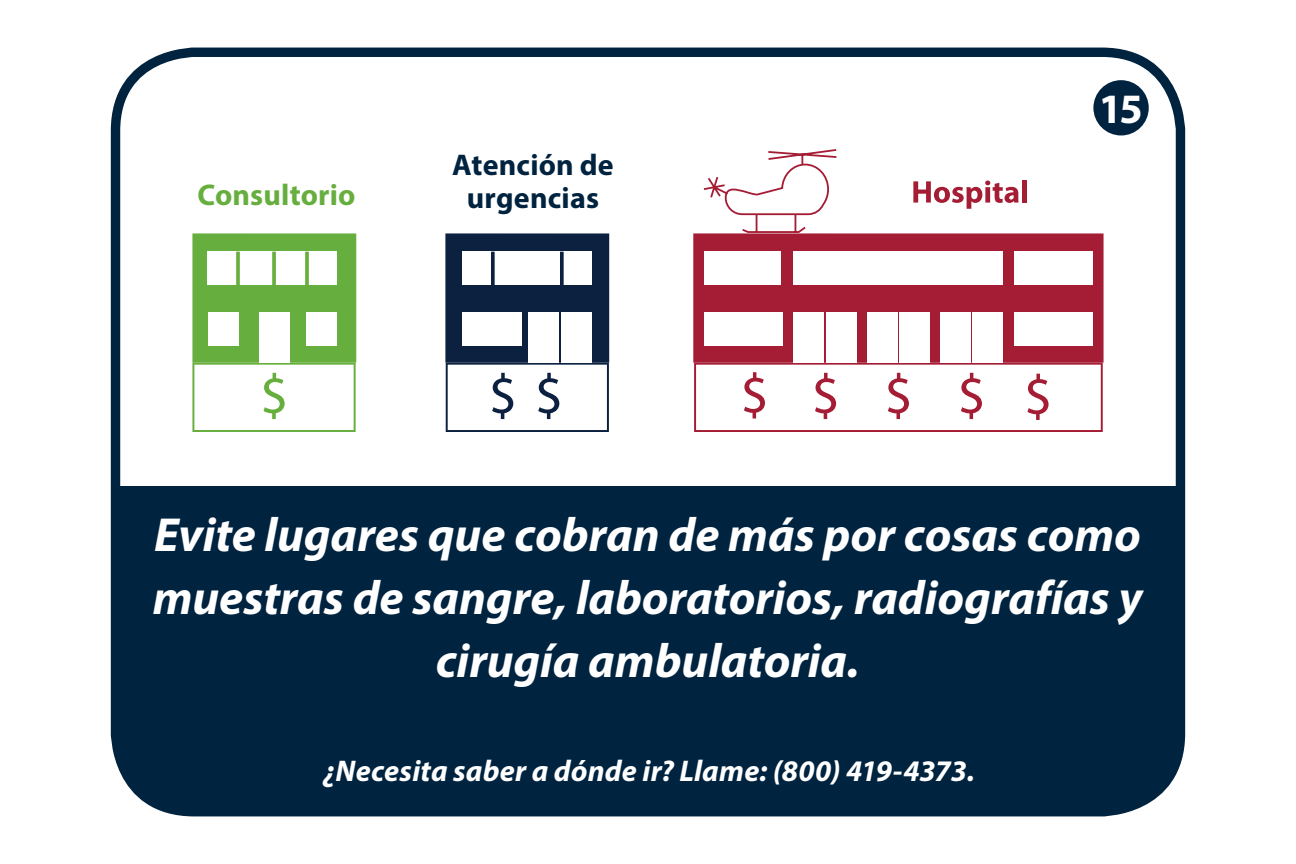
<style>
.page{position:relative;width:1296px;height:864px;background:#fff}
.page>*{position:absolute;margin:0;border:0;box-sizing:border-box;transform-origin:0 0}
.t1{font:italic 700 48px/63px "Myriad Pro";color:#fff;text-align:center}
.t2{font:700 42px "Myriad Pro";color:#fff}
.t3{font:italic 700 30px "Myriad Pro";letter-spacing:.005em;color:#fff}
.t4{font:700 30px/33px "Myriad Pro";letter-spacing:.005em;color:#002340;text-align:center}
.t5{font:700 30px "Myriad Pro";letter-spacing:.005em;color:#66ae3d}
</style>
<div class="page">
<div style="left:111px;top:48px;width:1074px;height:768px;border:9px solid #002340;border-radius:79px"></div>
<div style="left:1093px;top:80px;width:56px;height:55px;background:#002340;border-radius:50%"></div>
<div style="left:117px;top:486px;width:1062px;height:324px;background:#002340"></div>
<div style="left:192px;top:233px;width:164px;height:130px;background:#66ae3d"></div>
<svg style="left:192px;top:363px;width:164px;height:69px"></svg>
<div style="left:259px;top:312px;width:30px;height:51px;background:#fff"></div>
<div style="left:208px;top:312px;width:30px;height:33px;background:#fff"></div>
<div style="left:307px;top:312px;width:30px;height:33px;background:#fff"></div>
<div style="left:208px;top:252px;width:129px;height:33px;background:#fff"></div>
<svg style="left:236px;top:252px;width:4px;height:33px"></svg>
<svg style="left:272px;top:252px;width:4px;height:33px"></svg>
<svg style="left:305px;top:252px;width:4px;height:33px"></svg>
<div style="left:445px;top:233px;width:164px;height:130px;background:#0b213f"></div>
<svg style="left:446px;top:363px;width:163px;height:69px"></svg>
<div style="left:562px;top:312px;width:30px;height:51px;background:#fff"></div>
<div style="left:529px;top:312px;width:30px;height:51px;background:#fff"></div>
<div style="left:463px;top:312px;width:59px;height:33px;background:#fff"></div>
<div style="left:463px;top:252px;width:129px;height:33px;background:#fff"></div>
<svg style="left:491px;top:252px;width:4px;height:33px"></svg>
<svg style="left:560px;top:252px;width:4px;height:33px"></svg>
<div style="left:693px;top:233px;width:411px;height:130px;background:#a51d35"></div>
<div style="left:826px;top:312px;width:31px;height:51px;background:#fff"></div>
<div style="left:794px;top:312px;width:30px;height:51px;background:#fff"></div>
<div style="left:900px;top:312px;width:30px;height:51px;background:#fff"></div>
<div style="left:867px;top:312px;width:30px;height:51px;background:#fff"></div>
<div style="left:973px;top:312px;width:30px;height:51px;background:#fff"></div>
<div style="left:940px;top:312px;width:30px;height:51px;background:#fff"></div>
<div style="left:704px;top:312px;width:79px;height:33px;background:#fff"></div>
<div style="left:1014px;top:312px;width:79px;height:33px;background:#fff"></div>
<div style="left:1014px;top:252px;width:79px;height:33px;background:#fff"></div>
<div style="left:704px;top:252px;width:76px;height:33px;background:#fff"></div>
<div style="left:794px;top:252px;width:209px;height:33px;background:#fff"></div>
<svg style="left:702px;top:149px;width:136px;height:85px"></svg>
<svg style="left:913px;top:181px;width:106px;height:28px"></svg>
<div style="left:1022px;top:180px;width:5px;height:23px;background:#a51d35"></div>
<svg style="left:694px;top:363px;width:409px;height:69px"></svg>
<p class="t5" style="left:198px;top:175px;width:159px">Consultorio</p>
<p class="t4" style="left:452px;top:147px;width:163px">Atención de urgencias</p>
<p class="t2" style="left:1099px;top:81px;width:46px">15</p>
<p class="t1" style="left:153px;top:502px;width:991px">Evite lugares que cobran de más por cosas como muestras de sangre, laboratorios, radiografías y cirugía ambulatoria.</p>
<p class="t3" style="left:323px;top:751px;width:653px">¿Necesita saber a dónde ir? Llame: (800) 419-4373.</p>
</div>
